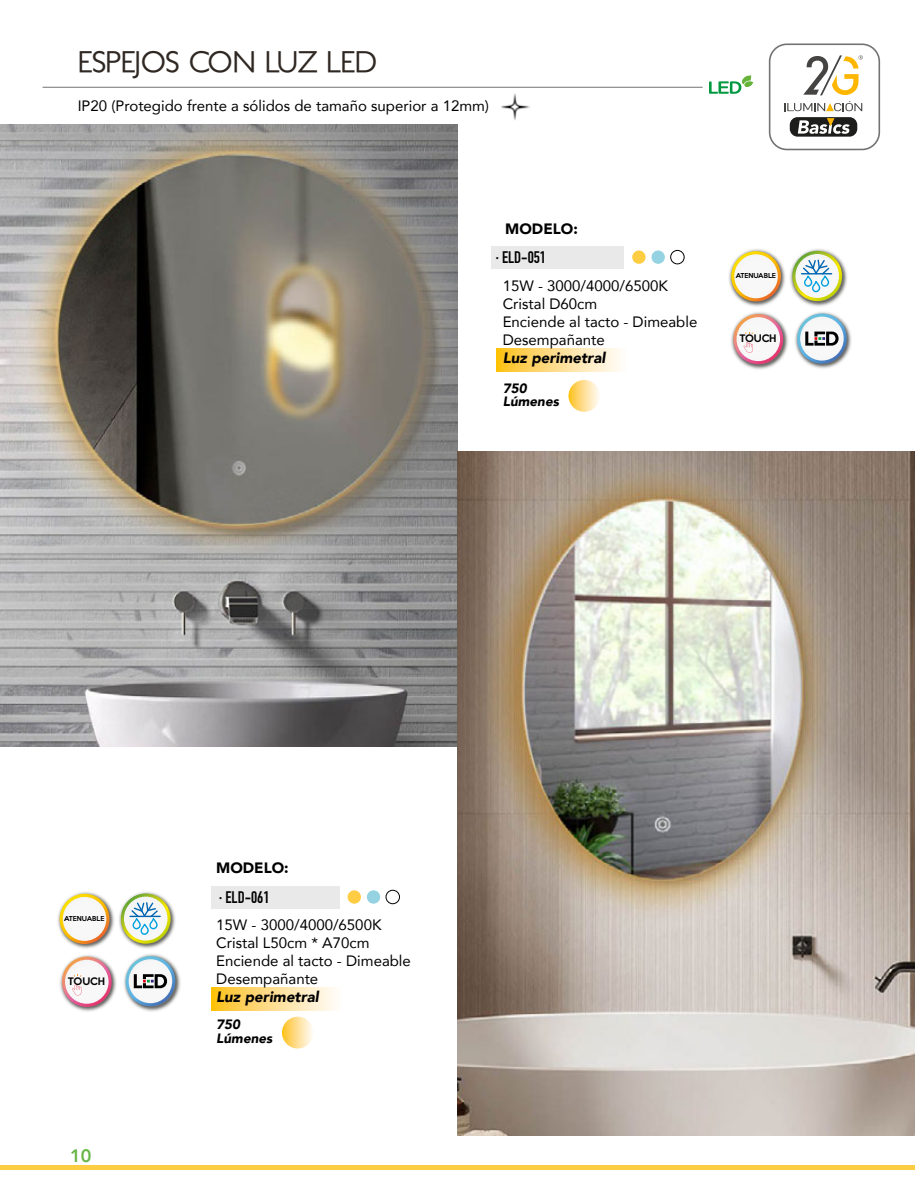
<style>
.page{position:relative;width:915px;height:1191px;background:#fff}
.page>*{position:absolute;margin:0;border:0;box-sizing:border-box;transform-origin:0 0}
.t1{font:30px "Soft Elegance";letter-spacing:-.035em;color:#2f2722}
.t2{font:800 18px "Avenir";color:#67b547}
.t3{font:700 16.5px "DIN Condensed";color:#000}
.t4{font:15px/18px "Avenir";color:#000}
.t5{font:italic 900 15px "Avenir";color:#000}
.t6{font:900 15px "Avenir";color:#000}
.t7{font:italic 900 13.5px/13.5px "Avenir";color:#000}
.t8{font:500 9.45px "Keep Calm";color:#000}
.t9{font:500 6.3px "Keep Calm";color:#000}
</style>
<div class="page">
<div style="left:768px;top:43px;width:111px;height:107px;border:2px solid #727271;border-radius:17px"></div>
<svg style="left:803px;top:55px;width:59px;height:40px"></svg>
<svg style="left:784px;top:101px;width:78px;height:10px"></svg>
<div style="left:789px;top:117px;width:68px;height:20px;background:#1d1d1b;border-radius:8px"></div>
<svg style="left:797px;top:118px;width:52px;height:16px"></svg>
<hr style="left:43px;top:87px;width:659px;height:1px;background:#838382">
<svg style="left:709px;top:75px;width:44px;height:19px"></svg>
<svg style="left:212px;top:987px;width:123px;height:23px;background:#fede8d"></svg>
<svg style="left:496px;top:348px;width:124px;height:23px;background:#fede8c"></svg>
<div style="left:491px;top:247px;width:132px;height:22px;background:#e9e9e9"></div>
<div style="left:210px;top:886px;width:129px;height:22px;background:#e9e9e9"></div>
<hr style="left:0;top:1165px;width:914px;height:4px;background:#fecd44">
<img style="left:0;top:124px;width:457px;height:622px">
<img style="left:457px;top:451px;width:457px;height:684px">
<div style="left:632px;top:250px;width:13px;height:14px;background:#fecd44;border-radius:50%"></div>
<div style="left:651px;top:250px;width:13px;height:14px;background:#95d3e2;border-radius:50%"></div>
<div style="left:670px;top:250px;width:14px;height:14px;border:1px solid #000;border-radius:50%"></div>
<div style="left:347px;top:890px;width:14px;height:13px;background:#fecd44;border-radius:50%"></div>
<div style="left:367px;top:890px;width:13px;height:13px;background:#95d3e2;border-radius:50%"></div>
<div style="left:385px;top:890px;width:14px;height:14px;border:1px solid #000;border-radius:50%"></div>
<img style="left:795px;top:312px;width:57px;height:57px">
<img style="left:731px;top:312px;width:58px;height:58px">
<img style="left:728px;top:249px;width:120px;height:58px">
<svg style="left:733px;top:314px;width:49px;height:50px"></svg>
<svg style="left:796px;top:313px;width:50px;height:51px"></svg>
<svg style="left:792px;top:251px;width:49px;height:50px"></svg>
<svg style="left:731px;top:251px;width:49px;height:50px"></svg>
<img style="left:123px;top:954px;width:58px;height:58px">
<img style="left:60px;top:955px;width:57px;height:57px">
<img style="left:57px;top:892px;width:119px;height:57px">
<svg style="left:62px;top:956px;width:50px;height:50px"></svg>
<svg style="left:125px;top:956px;width:50px;height:50px"></svg>
<svg style="left:121px;top:893px;width:49px;height:50px"></svg>
<svg style="left:60px;top:893px;width:49px;height:51px"></svg>
<svg style="left:568px;top:380px;width:31px;height:32px"></svg>
<svg style="left:282px;top:1016px;width:31px;height:32px"></svg>
<img style="left:501px;top:93px;width:28px;height:27px">
<h1 class="t1" style="left:78px;top:44px;width:301px">ESPEJOS CON LUZ LED</h1>
<p class="t4" style="left:78px;top:96px;width:413px">IP20 (Protegido frente a sólidos de tamaño superior a 12mm)</p>
<p class="t6" style="left:505px;top:216px;width:74px">MODELO:</p>
<p class="t3" style="left:495px;top:246px;width:52px">· ELD-051</p>
<p class="t4" style="left:502px;top:276px;width:196px">15W - 3000/4000/6500K<br>Cristal D60cm<br>Enciende al tacto - Dimeable<br>Desempañante</p>
<p class="t5" style="left:502px;top:345px;width:104px">Luz perimetral</p>
<p class="t7" style="left:502px;top:381px;width:58px">750<br>Lúmenes</p>
<p class="t9" style="left:735px;top:270px;width:42px">ATENUABLE</p>
<p class="t8" style="left:739px;top:330px;width:39px">TOUCH</p>
<p class="t9" style="left:64px;top:913px;width:42px">ATENUABLE</p>
<p class="t8" style="left:68px;top:973px;width:39px">TOUCH</p>
<p class="t2" style="left:70px;top:1142px;width:23px">10</p>
<p class="t6" style="left:216px;top:855px;width:74px">MODELO:</p>
<p class="t3" style="left:219px;top:886px;width:52px">· ELD-061</p>
<p class="t4" style="left:216px;top:915px;width:196px">15W - 3000/4000/6500K<br>Cristal L50cm * A70cm<br>Enciende al tacto - Dimeable<br>Desempañante</p>
<p class="t5" style="left:216px;top:984px;width:104px">Luz perimetral</p>
<p class="t7" style="left:216px;top:1017px;width:58px">750<br>Lúmenes</p>
</div>
